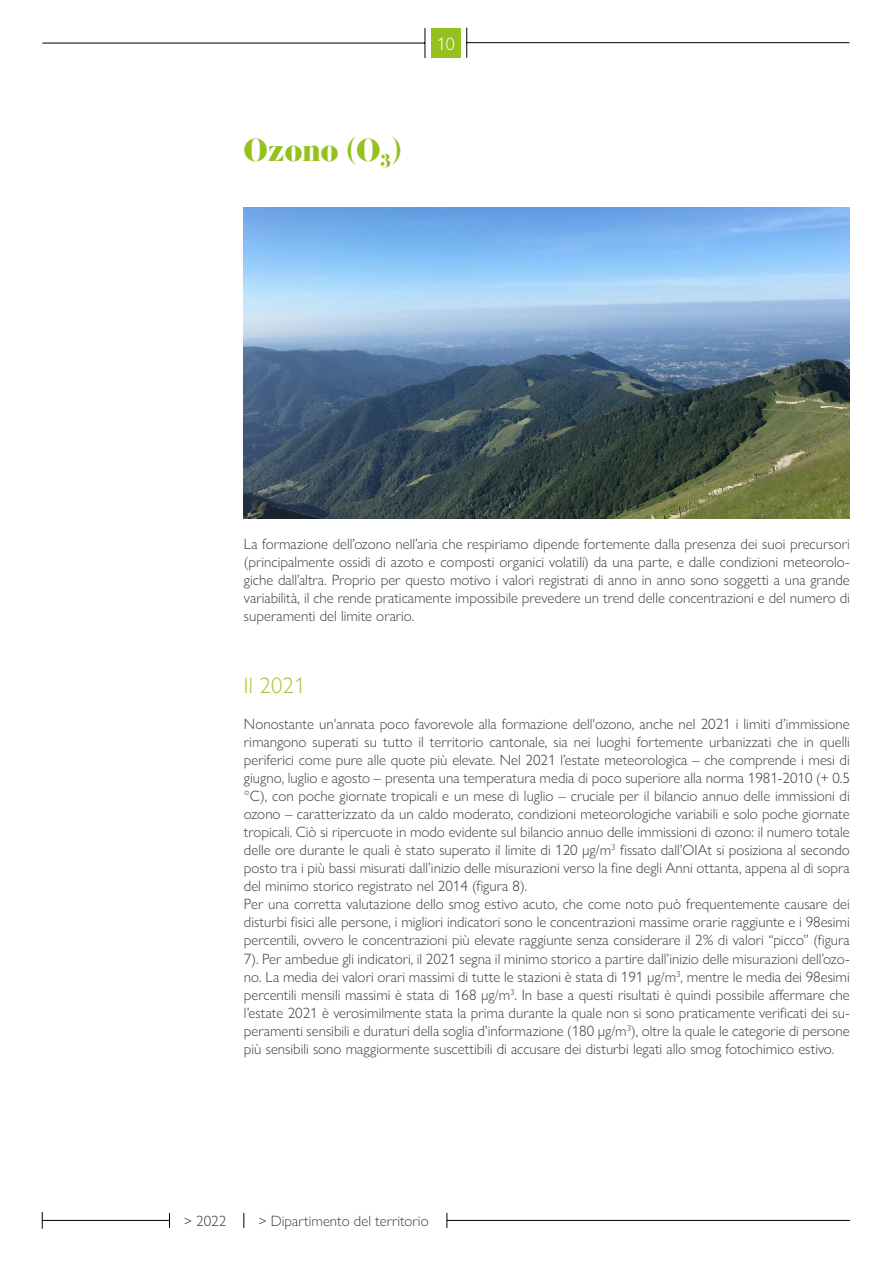
<style>
.page{position:relative;width:893px;height:1263px;background:#fff}
.page>*{position:absolute;margin:0;border:0;box-sizing:border-box;transform-origin:0 0}
.t1{font:27.6px "Eloquent JF Pro";color:#95c11f}
.t2{font:300 22.5px "Gill Sans Nova";color:#a2c73a}
.t3{font:300 18px "Gill Sans Nova";color:#fff}
.t4{font:300 15px/18px "Gill Sans Nova";color:#3c3c3b;text-align:justify}
</style>
<div class="page">
<div style="left:431px;top:28px;width:30px;height:29px;background:#95c11f"></div>
<hr style="left:42px;top:43px;width:383px;height:1px;background:#000">
<hr style="left:425px;top:28px;width:1px;height:30px;background:#000">
<hr style="left:467px;top:42px;width:382px;height:1px;background:#000">
<hr style="left:466px;top:28px;width:1px;height:30px;background:#000">
<hr style="left:447px;top:1220px;width:403px;height:1px;background:#000">
<svg style="left:447px;top:1213px;width:1px;height:15px"></svg>
<hr style="left:42px;top:1220px;width:127px;height:1px;background:#000">
<svg style="left:169px;top:1213px;width:1px;height:15px"></svg>
<svg style="left:244px;top:1213px;width:1px;height:15px"></svg>
<svg style="left:42px;top:1212px;width:1px;height:17px"></svg>
<img style="left:244px;top:207px;width:606px;height:312px">
<h1 class="t1" style="left:244px;top:135px;width:158px">Ozono (O<sub>3</sub>)</h1>
<p class="t3" style="left:437px;top:33px;width:19px">10</p>
<p class="t4" style="left:244px;top:535px;width:607px">La formazione dell’ozono nell’aria che respiriamo dipende fortemente dalla presenza dei suoi precursori (principalmente ossidi di azoto e composti organici volatili) da una parte, e dalle condizioni meteorolo&shy;giche dall’altra. Proprio per questo motivo i valori registrati di anno in anno sono soggetti a una grande variabilità, il che rende praticamente impossibile prevedere un trend delle concentrazioni e del numero di superamenti del limite orario.</p>
<h2 class="t2" style="left:244px;top:672px;width:63px">Il 2021</h2>
<p class="t4" style="left:244px;top:715px;width:607px;text-align:left">Nonostante un'annata poco favorevole alla formazione dell'ozono, anche nel 2021 i limiti d’immissione rimangono superati su tutto il territorio cantonale, sia nei luoghi fortemente urbanizzati che in quelli periferici come pure alle quote più elevate. Nel 2021 l’estate meteorologica – che comprende i mesi di giugno, luglio e agosto – presenta una temperatura media di poco superiore alla norma 1981-2010 (+ 0.5 °C), con poche giornate tropicali e un mese di luglio – cruciale per il bilancio annuo delle immissioni di ozono – caratterizzato da un caldo moderato, condizioni meteorologiche variabili e solo poche giornate tropicali. Ciò si ripercuote in modo evidente sul bilancio annuo delle immissioni di ozono: il numero totale delle ore durante le quali è stato superato il limite di 120 µg/m<sup>3</sup> fissato dall’OIAt si posiziona al secondo posto tra i più bassi misurati dall’inizio delle misurazioni verso la fine degli Anni ottanta, appena al di sopra del minimo storico registrato nel 2014 (figura 8).<br>Per una corretta valutazione dello smog estivo acuto, che come noto può frequentemente causare dei disturbi fisici alle persone, i migliori indicatori sono le concentrazioni massime orarie raggiunte e i 98esimi percentili, ovvero le concentrazioni più elevate raggiunte senza considerare il 2% di valori “picco” (figura 7). Per ambedue gli indicatori, il 2021 segna il minimo storico a partire dall’inizio delle misurazioni dell’ozo&shy;no. La media dei valori orari massimi di tutte le stazioni è stata di 191 µg/m<sup>3</sup>, mentre le media dei 98esimi percentili mensili massimi è stata di 168 µg/m<sup>3</sup>. In base a questi risultati è quindi possibile affermare che l’estate 2021 è verosimilmente stata la prima durante la quale non si sono praticamente verificati dei su&shy;peramenti sensibili e duraturi della soglia d’informazione (180 µg/m<sup>3</sup>), oltre la quale le categorie di persone più sensibili sono maggiormente suscettibili di accusare dei disturbi legati allo smog fotochimico estivo.</p>
<p class="t4" style="left:184px;top:1211px;width:43px">&gt; 2022</p>
<p class="t4" style="left:259px;top:1211px;width:171px">&gt; Dipartimento del territorio</p>
</div>
